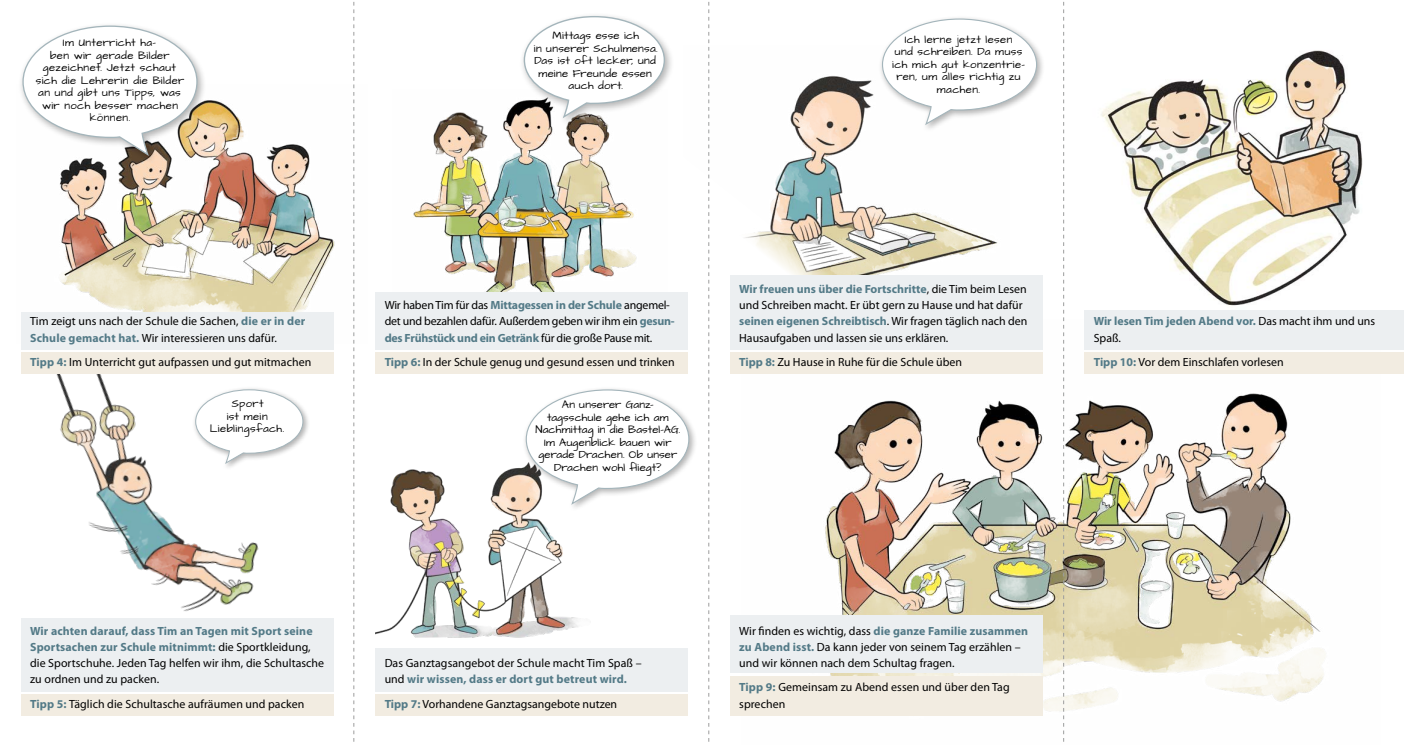
<style>
.page{position:relative;width:1418px;height:745px;background:#fff}
.page>*{position:absolute;margin:0;border:0;box-sizing:border-box;transform-origin:0 0}
.t1{font:11.88px/16.2px "Myriad Pro";letter-spacing:.005em;color:#000}
.t2{font:11.88px/16.2px "Myriad Pro";letter-spacing:-.02em;color:#000}
.t3{font:700 11.88px/16.2px "Myriad Pro";color:#537a87}
.t4{font:11.25px/12.5px "Architects Daughter";letter-spacing:.025em;color:#000;text-align:center}
.s1{font-weight:700;color:#537a87}
.s2{font-weight:400;color:#000}
</style>
<div class="page">
<img style="left:1101px;top:50px;width:303px;height:266px">
<img style="left:741px;top:319px;width:638px;height:423px">
<img style="left:413px;top:102px;width:224px;height:190px">
<img style="left:60px;top:84px;width:295px;height:259px">
<img style="left:56px;top:374px;width:203px;height:237px">
<img style="left:376px;top:467px;width:202px;height:171px">
<img style="left:687px;top:47px;width:311px;height:276px">
<div style="left:192px;top:386px;width:118px;height:84px;background:#000;opacity:.3"></div>
<svg style="left:195px;top:388px;width:109px;height:76px"></svg>
<div style="left:21px;top:694px;width:312px;height:21px;background:#f2ece1"></div>
<div style="left:376px;top:694px;width:311px;height:21px;background:#f2ece1"></div>
<div style="left:21px;top:352px;width:312px;height:22px;background:#f2ece1"></div>
<div style="left:376px;top:352px;width:311px;height:22px;background:#f2ece1"></div>
<div style="left:730px;top:352px;width:312px;height:22px;background:#f2ece1"></div>
<div style="left:730px;top:676px;width:312px;height:39px;background:#f2ece1"></div>
<div style="left:1084px;top:352px;width:319px;height:22px;background:#f2ece1"></div>
<div style="left:21px;top:618px;width:312px;height:73px;background:#eceff1"></div>
<div style="left:376px;top:647px;width:311px;height:44px;background:#eceff1"></div>
<div style="left:21px;top:312px;width:312px;height:37px;background:#eceff1"></div>
<div style="left:376px;top:292px;width:311px;height:57px;background:#eceff1"></div>
<div style="left:730px;top:275px;width:312px;height:74px;background:#eceff1"></div>
<div style="left:730px;top:615px;width:312px;height:57px;background:#eceff1"></div>
<div style="left:1084px;top:310px;width:319px;height:39px;background:#eceff1"></div>
<div style="left:519px;top:11px;width:155px;height:116px;background:#000;opacity:.3"></div>
<svg style="left:523px;top:15px;width:142px;height:104px"></svg>
<div style="left:522px;top:385px;width:175px;height:126px;background:#000;opacity:.3"></div>
<svg style="left:525px;top:388px;width:165px;height:117px"></svg>
<div style="left:18px;top:21px;width:189px;height:143px;background:#000;opacity:.3"></div>
<svg style="left:22px;top:25px;width:176px;height:129px"></svg>
<div style="left:878px;top:15px;width:166px;height:117px;background:#000;opacity:.3"></div>
<svg style="left:881px;top:18px;width:156px;height:106px"></svg>
<svg style="left:1063px;top:1px;width:1px;height:741px"></svg>
<svg style="left:708px;top:2px;width:1px;height:740px"></svg>
<svg style="left:353px;top:2px;width:1px;height:740px"></svg>
<p class="t4" style="left:36px;top:37px;width:150px">Im Unterricht ha-<br>ben wir gerade Bilder gezeichnet. Jetzt schaut sich die Lehrerin die Bilder an und gibt uns Tipps, was wir noch besser machen können.</p>
<p class="t1" style="left:30px;top:313px;width:277px">Tim zeigt uns nach der Schule die Sachen, <span class="s1">die er in der<br>Schule gemacht hat.</span> Wir interessieren uns dafür.</p>
<p class="t4" style="left:534px;top:30px;width:125px">Mittags esse ich<br>in unserer Schulmensa.<br>Das ist oft lecker, und meine Freunde essen auch dort.</p>
<p class="t4" style="left:892px;top:33px;width:134px">Ich lerne jetzt lesen<br>und schreiben. Da muss ich mich gut konzentrie&shy;ren, um alles richtig zu machen.</p>
<p class="t2" style="left:384px;top:296px;width:291px">Wir haben Tim für das <span class="s1">Mittagessen in der Schule</span> angemel&shy;det und bezahlen dafür. Außerdem geben wir ihm ein <span class="s1">gesun&shy;des Frühstück und ein Getränk</span> für die große Pause mit.</p>
<p class="t1" style="left:739px;top:280px;width:290px"><span class="s1">Wir freuen uns über die Fortschritte</span>, die Tim beim Lesen und Schreiben macht. Er übt gern zu Hause und hat dafür <span class="s1">seinen eigenen Schreibtisch</span>. Wir fragen täglich nach den Hausaufgaben und lassen sie uns erklären.</p>
<p class="t1" style="left:30px;top:353px;width:283px"><span class="s1">Tipp 4:</span> Im Unterricht gut aufpassen und gut mitmachen</p>
<p class="t1" style="left:384px;top:353px;width:291px"><span class="s1">Tipp 6:</span> In der Schule genug und gesund essen und trinken</p>
<p class="t1" style="left:739px;top:353px;width:224px"><span class="s1">Tipp 8:</span> Zu Hause in Ruhe für die Schule üben</p>
<p class="t4" style="left:210px;top:397px;width:76px">Sport<br>ist mein<br>Lieblingsfach.</p>
<p class="t4" style="left:535px;top:398px;width:146px">An unserer Ganz&shy;tagsschule gehe ich am<br>Nachmittag in die Bastel-AG.<br>Im Augenblick bauen wir gerade Drachen. Ob unser<br>Drachen wohl fliegt?</p>
<p class="t1" style="left:30px;top:621px;width:295px"><span class="s1">Wir achten darauf, dass Tim an Tagen mit Sport seine Sportsachen zur Schule mitnimmt:</span> die Sportkleidung, die Sportschuhe. Jeden Tag helfen wir ihm, die Schultasche zu ordnen und zu packen.</p>
<p class="t1" style="left:384px;top:654px;width:258px">Das Ganztagsangebot der Schule macht Tim Spaß – und <span class="s1">wir wissen, dass er dort gut betreut wird.</span></p>
<p class="t1" style="left:30px;top:695px;width:276px"><span class="s1">Tipp 5:</span> Täglich die Schultasche aufräumen und packen</p>
<p class="t1" style="left:384px;top:695px;width:234px"><span class="s1">Tipp 7:</span> Vorhandene Ganztagsangebote nutzen</p>
<p class="t1" style="left:739px;top:621px;width:290px">Wir finden es wichtig, dass <span class="s1">die ganze Familie zusammen zu Abend isst.</span> Da kann jeder von seinem Tag erzählen – und wir können nach dem Schultag fragen.</p>
<p class="t1" style="left:739px;top:678px;width:272px"><span class="s1">Tipp 9:</span> Gemeinsam zu Abend essen und über den Tag sprechen</p>
<p class="t3" style="left:1093px;top:312px;width:283px">Wir lesen Tim jeden Abend vor. <span class="s2">Das macht ihm und uns<br>Spaß.</span></p>
<p class="t1" style="left:1093px;top:353px;width:191px"><span class="s1">Tipp 10:</span> Vor dem Einschlafen vorlesen</p>
</div>
